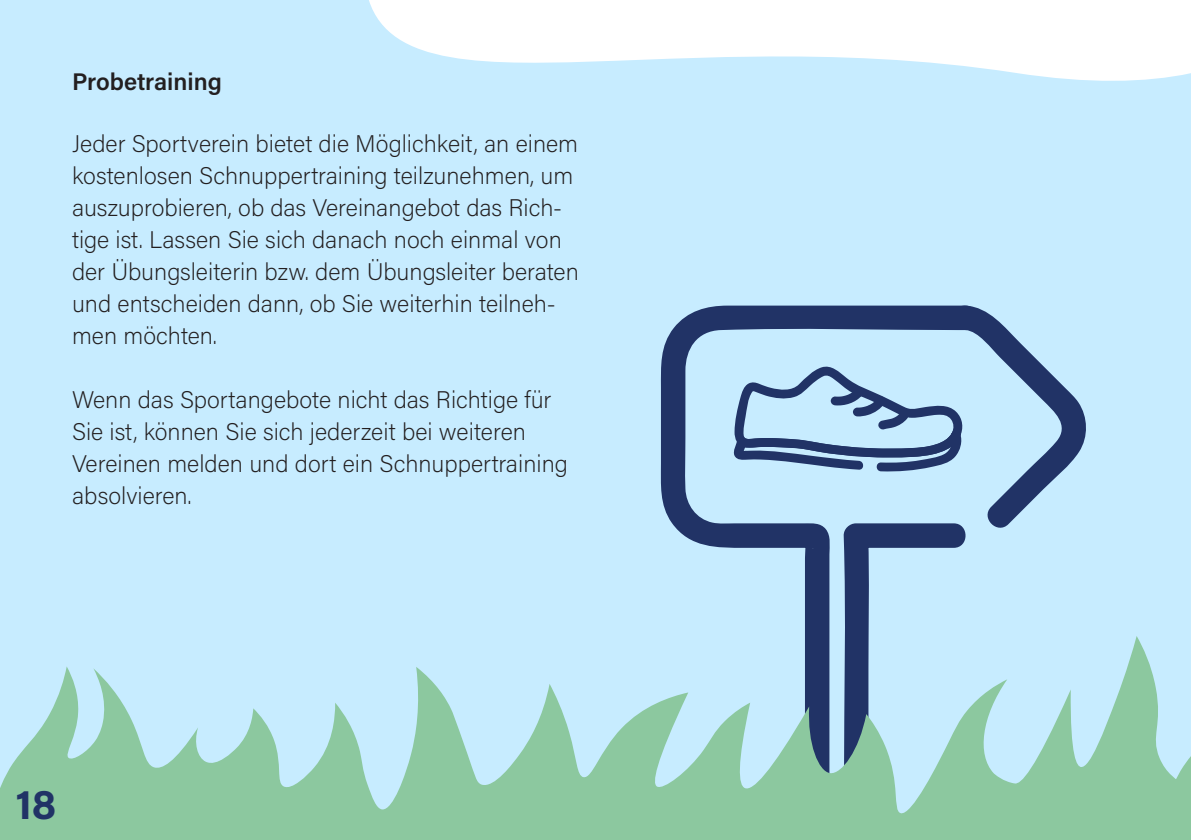
<style>
.page{position:relative;width:1191px;height:840px;background:#fff}
.page>*{position:absolute;margin:0;border:0;box-sizing:border-box;transform-origin:0 0}
.t1{font:700 42px "Acumin Pro";color:#213366}
.t2{font:200 24px/32px "Acumin Pro";color:#231f20}
.t3{font:600 24px "Acumin Pro";color:#231f20}
</style>
<div class="page">
<div style="left:0;top:0;width:1191px;height:839px;background:#c7ecff"></div>
<svg style="left:369px;top:0;width:822px;height:81px;fill:#fff"></svg>
<svg style="left:660px;top:305px;width:306px;height:330px"></svg>
<svg style="left:0;top:635px;width:1154px;height:204px"></svg>
<svg style="left:1154px;top:680px;width:37px;height:159px"></svg>
<svg style="left:732px;top:305px;width:354px;height:230px"></svg>
<p class="t3" style="left:72px;top:64px;width:151px">Probetraining</p>
<p class="t2" style="left:72px;top:126px;width:508px">Jeder Sportverein bietet die Möglichkeit, an einem kostenlosen Schnuppertraining teilzunehmen, um auszuprobieren, ob das Vereinangebot das Rich&shy;tige ist. Lassen Sie sich danach noch einmal von der Übungsleiterin bzw. dem Übungsleiter beraten und entscheiden dann, ob Sie weiterhin teilneh&shy;men möchten.</p>
<p class="t2" style="left:72px;top:382px;width:497px">Wenn das Sportangebote nicht das Richtige für Sie ist, können Sie sich jederzeit bei weiteren Vereinen melden und dort ein Schnuppertraining absolvieren.</p>
<p class="t1" style="left:16px;top:774px;width:42px">18</p>
</div>
